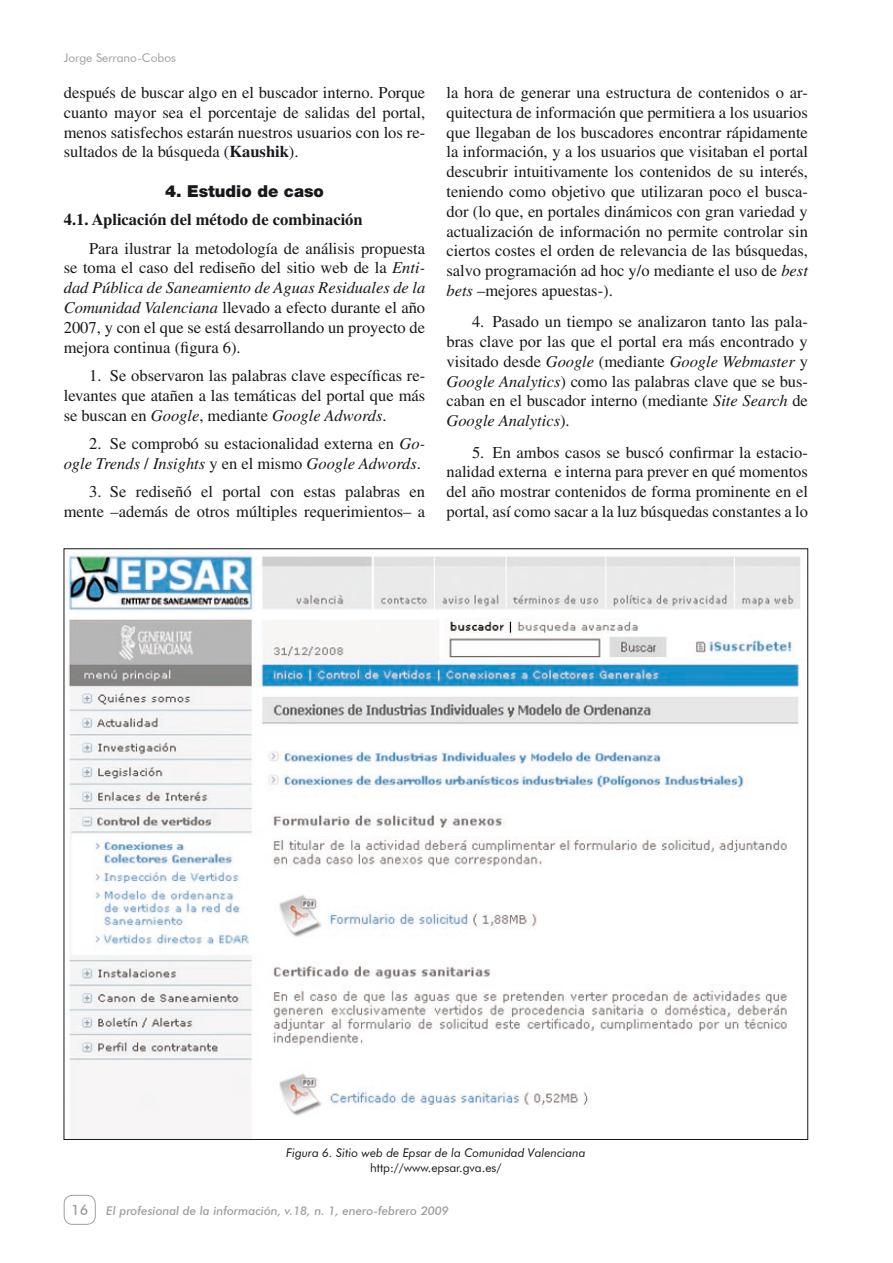
<style>
.page{position:relative;width:893px;height:1263px;background:#fff}
.page>*{position:absolute;margin:0;border:0;box-sizing:border-box;transform-origin:0 0}
.t1{font:16.5px/19.8px "Times";color:#1a171c;text-align:justify}
.t2{font:700 16.5px "Times";color:#1a171c}
.t3{font:900 16.5px "Helvetica Neue";color:#1a171c}
.t4{font:500 14.25px "Futura BT";color:#9d9ea0}
.t5{font:italic 500 12px "Futura BT";color:#9d9ea0}
.t6{font:italic 12px "Futura BT";color:#1a171c}
.t7{font:12px "Futura BT";color:#1a171c}
.t8{font:12px "Futura BT";color:#9d9ea0}
.s1{font-weight:700}
.s2{font-style:italic}
</style>
<div class="page">
<div style="left:64px;top:1195px;width:32px;height:30px;border:1px solid #9d9ea0;border-radius:9px"></div>
<img style="left:68px;top:555px;width:733px;height:583px">
<p class="t8" style="left:64px;top:51px;width:114px">Jorge Serrano-Cobos</p>
<p class="t1" style="left:64px;top:82px;width:363px">después de buscar algo en el buscador interno. Porque cuanto mayor sea el porcentaje de salidas del portal, menos satisfechos estarán nuestros usuarios con los re&shy;sultados de la búsqueda (<span class="s1">Kaushik</span>).</p>
<p class="t3" style="left:165px;top:181px;width:160px">4. Estudio de caso</p>
<p class="t2" style="left:64px;top:210px;width:300px">4.1. Aplicación del método de combinación</p>
<p class="t1" style="left:64px;top:238px;width:363px;text-indent:26px">Para ilustrar la metodología de análisis propuesta se toma el caso del rediseño del sitio web de la <span class="s2">Enti&shy;dad Pública de Saneamiento de Aguas Residuales de la Comunidad Valenciana</span> llevado a efecto durante el año 2007, y con el que se está desarrollando un proyecto de mejora continua (figura 6).</p>
<p class="t1" style="left:64px;top:365px;width:363px;text-indent:26px">1. Se observaron las palabras clave específicas re&shy;levantes que atañen a las temáticas del portal que más se buscan en <span class="s2">Google</span>, mediante <span class="s2">Google Adwords</span>.</p>
<p class="t1" style="left:64px;top:433px;width:363px;text-align:right">2. Se comprobó su estacionalidad externa en <span class="s2">Go&shy;ogle Trends</span> / <span class="s2">Insights</span> y en el mismo <span class="s2">Google Adwords</span>.</p>
<p class="t1" style="left:64px;top:481px;width:363px;text-align:right">3. Se rediseñó el portal con estas palabras en mente –además de otros múltiples requerimientos– a</p>
<p class="t1" style="left:446px;top:82px;width:363px">la hora de generar una estructura de contenidos o ar&shy;quitectura de información que permitiera a los usuarios que llegaban de los buscadores encontrar rápidamente la información, y a los usuarios que visitaban el portal descubrir intuitivamente los contenidos de su interés, teniendo como objetivo que utilizaran poco el busca&shy;dor (lo que, en portales dinámicos con gran variedad y actualización de información no permite controlar sin ciertos costes el orden de relevancia de las búsquedas, salvo programación ad hoc y/o mediante el uso de <span class="s2">best bets</span> –mejores apuestas-).</p>
<p class="t1" style="left:446px;top:312px;width:363px;text-indent:26px">4. Pasado un tiempo se analizaron tanto las pala&shy;bras clave por las que el portal era más encontrado y visitado desde <span class="s2">Google</span> (mediante <span class="s2">Google Webmaster</span> y <span class="s2">Google Analytics</span>) como las palabras clave que se bus&shy;caban en el buscador interno (mediante <span class="s2">Site Search</span> de <span class="s2">Google Analytics</span>).</p>
<p class="t1" style="left:446px;top:442px;width:363px;text-indent:26px">5. En ambos casos se buscó confirmar la estacio&shy;nalidad externa e interna para prever en qué momentos del año mostrar contenidos de forma prominente en el portal, así como sacar a la luz búsquedas constantes a lo</p>
<p class="t4" style="left:71px;top:1201px;width:19px">16</p>
<p class="t6" style="left:286px;top:1146px;width:301px">Figura 6. Sitio web de Epsar de la Comunidad Valenciana</p>
<p class="t7" style="left:370px;top:1160px;width:133px">http://www.epsar.gva.es/</p>
<p class="t5" style="left:106px;top:1203px;width:344px">El profesional de la información, v.18, n. 1, enero-febrero 2009</p>
</div>
